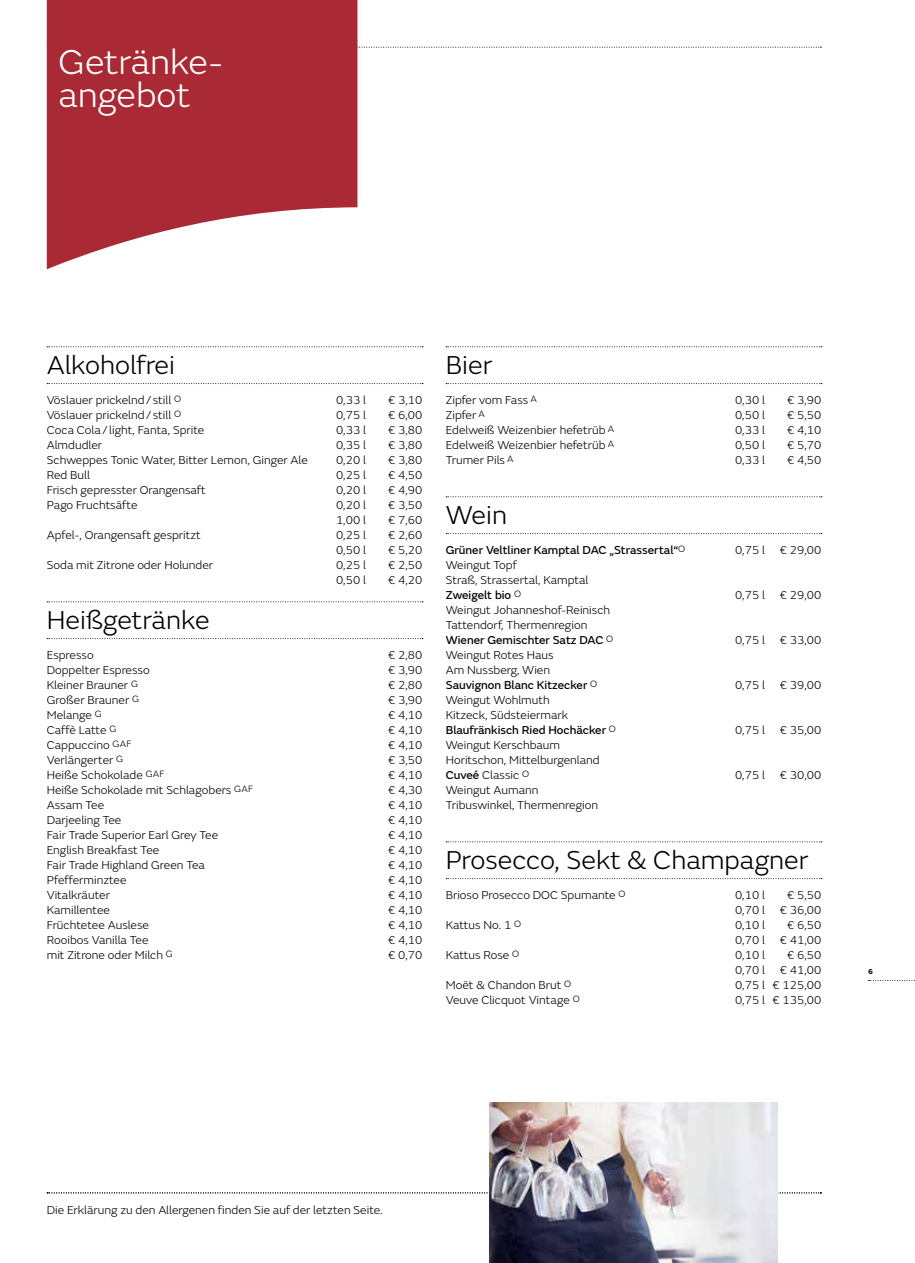
<style>
.page{position:relative;width:915px;height:1263px;background:#fff}
.page>*{position:absolute;margin:0;border:0;box-sizing:border-box;transform-origin:0 0}
.t1{font:300 36px/33px "FS Emeric";color:#fff}
.t2{font:300 27px "FS Emeric";color:#000}
.t3{font:300 12px/15px "FS Emeric";color:#000}
.t4{font:12px "FS Emeric Core";color:#000}
.t5{font:700 7.5px "FS Emeric";color:#000}
.s1{font-family:"FS Emeric Core";font-weight:400}
</style>
<div class="page">
<svg style="left:868px;top:980px;width:47px;height:1px"></svg>
<svg style="left:357px;top:47px;width:464px;height:1px"></svg>
<svg style="left:47px;top:1192px;width:774px;height:2px"></svg>
<svg style="left:47px;top:0;width:310px;height:269px;background:#b54852"></svg>
<svg style="left:47px;top:346px;width:376px;height:1px"></svg>
<svg style="left:47px;top:383px;width:376px;height:1px"></svg>
<svg style="left:47px;top:601px;width:376px;height:1px"></svg>
<svg style="left:47px;top:638px;width:376px;height:1px"></svg>
<svg style="left:446px;top:346px;width:375px;height:1px"></svg>
<svg style="left:446px;top:383px;width:375px;height:1px"></svg>
<svg style="left:446px;top:496px;width:375px;height:1px"></svg>
<svg style="left:446px;top:533px;width:375px;height:1px"></svg>
<svg style="left:446px;top:841px;width:375px;height:1px"></svg>
<svg style="left:446px;top:878px;width:375px;height:1px"></svg>
<img style="left:490px;top:1103px;width:287px;height:160px">
<h1 class="t1" style="left:58px;top:44px;width:166px">Getränke&shy;angebot</h1>
<h2 class="t2" style="left:47px;top:347px;width:130px">Alkoholfrei</h2>
<p class="t3" style="left:47px;top:392px;width:136px">Vöslauer prickelnd/ still <sup>O</sup></p>
<p class="t3" style="left:336px;top:392px;width:31px">0,33 l</p>
<p class="t3" style="left:388px;top:392px;width:36px">€ 3,10</p>
<p class="t3" style="left:47px;top:407px;width:136px">Vöslauer prickelnd/ still <sup>O</sup></p>
<p class="t3" style="left:336px;top:407px;width:31px">0,75 l</p>
<p class="t3" style="left:388px;top:407px;width:36px">€ 6,00</p>
<p class="t3" style="left:47px;top:422px;width:159px">Coca Cola/ light, Fanta, Sprite</p>
<p class="t3" style="left:336px;top:422px;width:31px">0,33 l</p>
<p class="t3" style="left:388px;top:422px;width:36px">€ 3,80</p>
<p class="t3" style="left:47px;top:437px;width:57px">Almdudler</p>
<p class="t3" style="left:336px;top:437px;width:31px">0,35 l</p>
<p class="t3" style="left:388px;top:437px;width:36px">€ 3,80</p>
<p class="t3" style="left:47px;top:452px;width:262px">Schweppes Tonic Water, Bitter Lemon, Ginger Ale</p>
<p class="t3" style="left:336px;top:452px;width:31px">0,20 l</p>
<p class="t3" style="left:388px;top:452px;width:36px">€ 3,80</p>
<p class="t3" style="left:47px;top:467px;width:45px">Red Bull</p>
<p class="t3" style="left:336px;top:467px;width:31px">0,25 l</p>
<p class="t3" style="left:388px;top:467px;width:36px">€ 4,50</p>
<p class="t3" style="left:47px;top:482px;width:161px">Frisch gepresster Orangensaft</p>
<p class="t3" style="left:336px;top:482px;width:31px">0,20 l</p>
<p class="t3" style="left:388px;top:482px;width:36px">€ 4,90</p>
<p class="t3" style="left:47px;top:497px;width:92px">Pago Fruchtsäfte</p>
<p class="t3" style="left:336px;top:497px;width:31px">0,20 l</p>
<p class="t3" style="left:388px;top:497px;width:36px">€ 3,50</p>
<p class="t3" style="left:336px;top:512px;width:31px">1,00 l</p>
<p class="t3" style="left:388px;top:512px;width:36px">€ 7,60</p>
<p class="t3" style="left:47px;top:527px;width:156px">Apfel-, Orangensaft gespritzt</p>
<p class="t3" style="left:336px;top:527px;width:31px">0,25 l</p>
<p class="t3" style="left:388px;top:527px;width:36px">€ 2,60</p>
<p class="t3" style="left:336px;top:542px;width:31px">0,50 l</p>
<p class="t3" style="left:388px;top:542px;width:36px">€ 5,20</p>
<p class="t3" style="left:47px;top:557px;width:168px">Soda mit Zitrone oder Holunder</p>
<p class="t3" style="left:336px;top:557px;width:31px">0,25 l</p>
<p class="t3" style="left:388px;top:557px;width:36px">€ 2,50</p>
<p class="t3" style="left:336px;top:572px;width:31px">0,50 l</p>
<p class="t3" style="left:388px;top:572px;width:36px">€ 4,20</p>
<h2 class="t2" style="left:47px;top:602px;width:164px">Heißgetränke</h2>
<p class="t3" style="left:47px;top:647px;width:48px">Espresso</p>
<p class="t3" style="left:388px;top:647px;width:36px">€ 2,80</p>
<p class="t3" style="left:47px;top:662px;width:104px">Doppelter Espresso</p>
<p class="t3" style="left:388px;top:662px;width:36px">€ 3,90</p>
<p class="t3" style="left:47px;top:677px;width:93px">Kleiner Brauner <sup>G</sup></p>
<p class="t3" style="left:388px;top:677px;width:36px">€ 2,80</p>
<p class="t3" style="left:47px;top:692px;width:94px">Großer Brauner <sup>G</sup></p>
<p class="t3" style="left:388px;top:692px;width:36px">€ 3,90</p>
<p class="t3" style="left:47px;top:707px;width:57px">Melange <sup>G</sup></p>
<p class="t3" style="left:388px;top:707px;width:36px">€ 4,10</p>
<p class="t3" style="left:47px;top:722px;width:71px">Caffè Latte <sup>G</sup></p>
<p class="t3" style="left:388px;top:722px;width:36px">€ 4,10</p>
<p class="t3" style="left:47px;top:737px;width:86px">Cappuccino <sup>GAF</sup></p>
<p class="t3" style="left:388px;top:737px;width:36px">€ 4,10</p>
<p class="t3" style="left:47px;top:752px;width:78px">Verlängerter <sup>G</sup></p>
<p class="t3" style="left:388px;top:752px;width:36px">€ 3,50</p>
<p class="t3" style="left:47px;top:767px;width:119px">Heiße Schokolade <sup>GAF</sup></p>
<p class="t3" style="left:388px;top:767px;width:36px">€ 4,10</p>
<p class="t3" style="left:47px;top:782px;width:208px">Heiße Schokolade mit Schlagobers <sup>GAF</sup></p>
<p class="t3" style="left:388px;top:782px;width:36px">€ 4,30</p>
<p class="t3" style="left:47px;top:797px;width:59px">Assam Tee</p>
<p class="t3" style="left:388px;top:797px;width:36px">€ 4,10</p>
<p class="t3" style="left:47px;top:812px;width:76px">Darjeeling Tee</p>
<p class="t3" style="left:388px;top:812px;width:36px">€ 4,10</p>
<p class="t3" style="left:47px;top:827px;width:173px">Fair Trade Superior Earl Grey Tee</p>
<p class="t3" style="left:388px;top:827px;width:36px">€ 4,10</p>
<p class="t3" style="left:47px;top:842px;width:114px">English Breakfast Tee</p>
<p class="t3" style="left:388px;top:842px;width:36px">€ 4,10</p>
<p class="t3" style="left:47px;top:857px;width:160px">Fair Trade Highland Green Tea</p>
<p class="t3" style="left:388px;top:857px;width:36px">€ 4,10</p>
<p class="t3" style="left:47px;top:872px;width:81px">Pfefferminztee</p>
<p class="t3" style="left:388px;top:872px;width:36px">€ 4,10</p>
<p class="t3" style="left:47px;top:887px;width:65px">Vitalkräuter</p>
<p class="t3" style="left:388px;top:887px;width:36px">€ 4,10</p>
<p class="t3" style="left:47px;top:902px;width:65px">Kamillentee</p>
<p class="t3" style="left:388px;top:902px;width:36px">€ 4,10</p>
<p class="t3" style="left:47px;top:917px;width:104px">Früchtetee Auslese</p>
<p class="t3" style="left:388px;top:917px;width:36px">€ 4,10</p>
<p class="t3" style="left:47px;top:932px;width:103px">Rooibos Vanilla Tee</p>
<p class="t3" style="left:388px;top:932px;width:36px">€ 4,10</p>
<p class="t3" style="left:47px;top:947px;width:128px">mit Zitrone oder Milch <sup>G</sup></p>
<p class="t3" style="left:388px;top:947px;width:36px">€ 0,70</p>
<h2 class="t2" style="left:445px;top:347px;width:48px">Bier</h2>
<p class="t3" style="left:445px;top:392px;width:93px">Zipfer vom Fass <sup>A</sup></p>
<p class="t3" style="left:734px;top:392px;width:31px">0,30 l</p>
<p class="t3" style="left:786px;top:392px;width:36px">€ 3,90</p>
<p class="t3" style="left:445px;top:407px;width:41px">Zipfer <sup>A</sup></p>
<p class="t3" style="left:734px;top:407px;width:31px">0,50 l</p>
<p class="t3" style="left:786px;top:407px;width:36px">€ 5,50</p>
<p class="t3" style="left:445px;top:422px;width:170px">Edelweiß Weizenbier hefetrüb <sup>A</sup></p>
<p class="t3" style="left:734px;top:422px;width:31px">0,33 l</p>
<p class="t3" style="left:786px;top:422px;width:36px">€ 4,10</p>
<p class="t3" style="left:445px;top:437px;width:170px">Edelweiß Weizenbier hefetrüb <sup>A</sup></p>
<p class="t3" style="left:734px;top:437px;width:31px">0,50 l</p>
<p class="t3" style="left:786px;top:437px;width:36px">€ 5,70</p>
<p class="t3" style="left:445px;top:452px;width:69px">Trumer Pils <sup>A</sup></p>
<p class="t3" style="left:734px;top:452px;width:31px">0,33 l</p>
<p class="t3" style="left:786px;top:452px;width:36px">€ 4,50</p>
<h2 class="t2" style="left:445px;top:497px;width:63px">Wein</h2>
<p class="t4" style="left:445px;top:541px;width:241px">Grüner Veltliner Kamptal DAC „Strassertal“<sup>O</sup></p>
<p class="t3" style="left:734px;top:542px;width:88px">0,75 l € 29,00</p>
<p class="t3" style="left:445px;top:557px;width:144px">Weingut Topf<br>Straß, Strassertal, Kamptal</p>
<p class="t4" style="left:445px;top:586px;width:77px">Zweigelt bio <sup>O</sup></p>
<p class="t3" style="left:734px;top:587px;width:88px">0,75 l € 29,00</p>
<p class="t3" style="left:445px;top:602px;width:166px">Weingut Johanneshof-Reinisch<br>Tattendorf, Thermenregion</p>
<p class="t4" style="left:445px;top:631px;width:169px">Wiener Gemischter Satz DAC <sup>O</sup></p>
<p class="t3" style="left:734px;top:632px;width:88px">0,75 l € 33,00</p>
<p class="t3" style="left:445px;top:647px;width:109px">Weingut Rotes Haus<br>Am Nussberg, Wien</p>
<p class="t4" style="left:445px;top:676px;width:153px">Sauvignon Blanc Kitzecker <sup>O</sup></p>
<p class="t3" style="left:734px;top:677px;width:88px">0,75 l € 39,00</p>
<p class="t3" style="left:445px;top:692px;width:124px">Weingut Wohlmuth<br>Kitzeck, Südsteiermark</p>
<p class="t4" style="left:445px;top:721px;width:172px">Blaufränkisch Ried Hochäcker <sup>O</sup></p>
<p class="t3" style="left:734px;top:722px;width:88px">0,75 l € 35,00</p>
<p class="t3" style="left:445px;top:737px;width:155px">Weingut Kerschbaum<br>Horitschon, Mittelburgenland<br><span class="s1">Cuveé</span> Classic <sup>O</sup></p>
<p class="t3" style="left:734px;top:767px;width:88px">0,75 l € 30,00</p>
<p class="t3" style="left:445px;top:782px;width:154px">Weingut Aumann<br>Tribuswinkel, Thermenregion</p>
<h2 class="t2" style="left:445px;top:842px;width:364px">Prosecco, Sekt &amp; Champagner</h2>
<p class="t3" style="left:445px;top:887px;width:181px">Brioso Prosecco DOC Spumante <sup>O</sup></p>
<p class="t3" style="left:734px;top:887px;width:31px">0,10 l</p>
<p class="t3" style="left:734px;top:887px;width:88px;text-align:right">€ 5,50<br>0,70 l € 36,00</p>
<p class="t3" style="left:445px;top:917px;width:77px">Kattus No. 1 <sup>O</sup></p>
<p class="t3" style="left:734px;top:917px;width:31px">0,10 l</p>
<p class="t3" style="left:734px;top:917px;width:88px;text-align:right">€ 6,50<br>0,70 l € 41,00</p>
<p class="t3" style="left:445px;top:947px;width:75px">Kattus Rose <sup>O</sup></p>
<p class="t3" style="left:734px;top:947px;width:31px">0,10 l</p>
<p class="t3" style="left:734px;top:947px;width:88px;text-align:right">€ 6,50<br>0,70 l € 41,00</p>
<p class="t3" style="left:445px;top:977px;width:127px">Moët &amp; Chandon Brut <sup>O</sup></p>
<p class="t3" style="left:734px;top:977px;width:88px">0,75 l € 125,00</p>
<p class="t3" style="left:445px;top:992px;width:135px">Veuve Clicquot Vintage <sup>O</sup></p>
<p class="t3" style="left:734px;top:992px;width:88px">0,75 l € 135,00</p>
<p class="t5" style="left:867px;top:966px;width:6px">6</p>
<p class="t3" style="left:47px;top:1202px;width:337px">Die Erklärung zu den Allergenen finden Sie auf der letzten Seite.</p>
</div>
